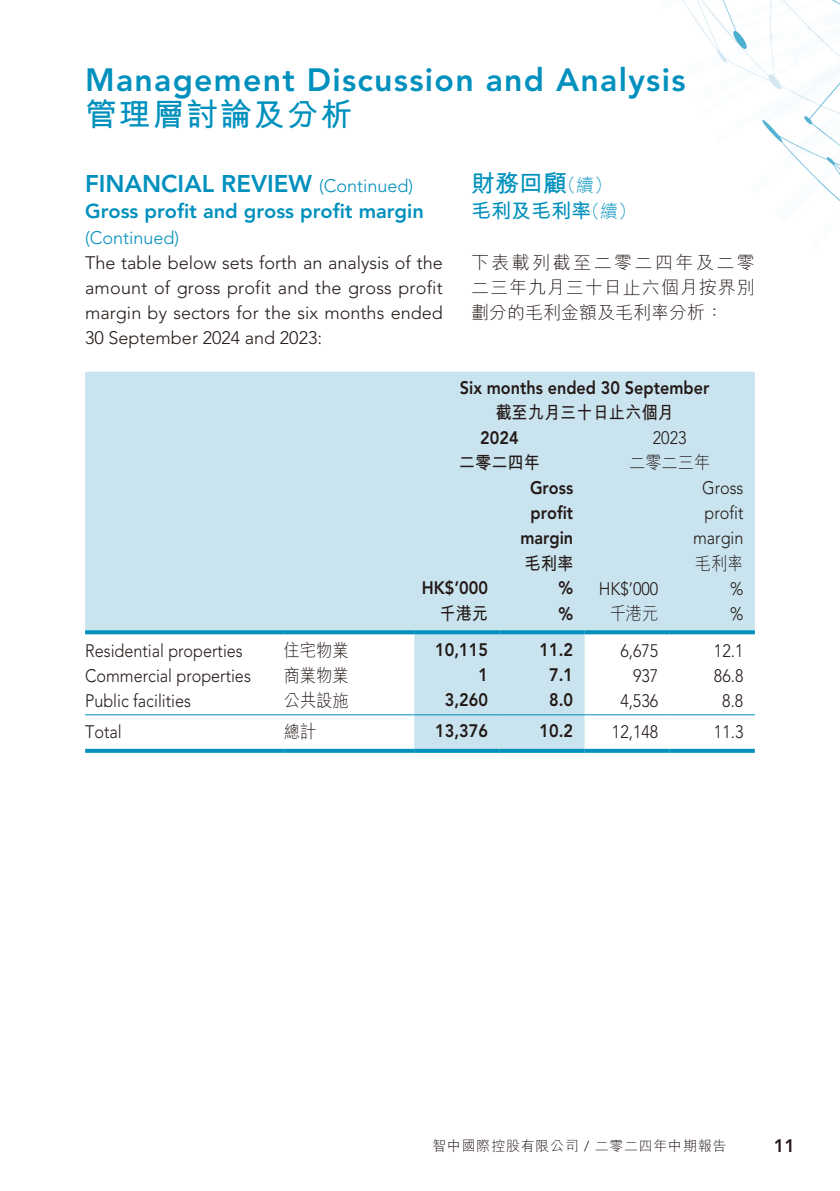
<style>
.page{position:relative;width:840px;height:1191px;background:#fff}
.page>*{position:absolute;margin:0;border:0;box-sizing:border-box;transform-origin:0 0}
.t1{font:800 32px "Avenir LT Std";letter-spacing:.04em;color:#0090bd}
.t2{font:700 32px "M Hei HK";letter-spacing:.05em;color:#0090bd}
.t3{font:800 24px "Avenir LT Std";color:#0090bd}
.t4{font:700 24px "M Hei HK";color:#0090bd}
.t5{font:800 20px "Avenir LT Std";color:#0090bd}
.t6{font:700 20px "M Hei HK";color:#0090bd}
.t7{font:300 18px/25px "Avenir LT Std";color:#231916;text-align:justify}
.t8{font:300 18px/25px "Avenir LT Std";color:#231916;text-align:right;scale:.9 1}
.t9{font:800 18px/25px "Avenir LT Std";color:#231916;text-align:center;scale:.9 1}
.t10{font:300 18px/25px "M Hei HK";color:#231916;text-align:justify}
.t11{font:300 18px "M Hei HK";color:#231916;scale:.9 1}
.t12{font:700 18px "M Hei HK";color:#231916;scale:.9 1}
.t13{font:300 18px "Avenir LT Std";color:#0090bd}
.t14{font:800 18px "Avenir LT Std";color:#231916}
.t15{font:300 14px "M Hei HK";letter-spacing:.05em;color:#231916}
.s1{font-weight:300;font-size:18px}
.s2{font-family:"Avenir LT Std"}
</style>
<div class="page">
<svg style="left:85px;top:372px;width:669px;height:377px;fill:#c9e3ef"></svg>
<svg style="left:85px;top:630px;width:198px;height:4px"></svg>
<svg style="left:283px;top:630px;width:131px;height:4px"></svg>
<svg style="left:414px;top:630px;width:85px;height:4px"></svg>
<svg style="left:499px;top:630px;width:85px;height:4px"></svg>
<svg style="left:584px;top:630px;width:85px;height:4px"></svg>
<svg style="left:669px;top:630px;width:85px;height:4px"></svg>
<hr style="left:85px;top:714px;width:198px;height:1px;background:#0090bd">
<hr style="left:283px;top:714px;width:131px;height:1px;background:#0090bd">
<hr style="left:414px;top:714px;width:85px;height:1px;background:#0090bd">
<hr style="left:499px;top:714px;width:85px;height:1px;background:#0090bd">
<hr style="left:584px;top:714px;width:85px;height:1px;background:#0090bd">
<hr style="left:669px;top:714px;width:85px;height:1px;background:#0090bd">
<svg style="left:85px;top:749px;width:198px;height:4px"></svg>
<svg style="left:283px;top:749px;width:131px;height:4px"></svg>
<svg style="left:414px;top:749px;width:85px;height:4px"></svg>
<svg style="left:499px;top:749px;width:85px;height:4px"></svg>
<svg style="left:584px;top:749px;width:85px;height:4px"></svg>
<svg style="left:669px;top:749px;width:85px;height:4px"></svg>
<h1 class="t1" style="left:85px;top:61px;width:601px">Management Discussion and Analysis</h1>
<h1 class="t2" style="left:85px;top:91px;width:269px">管理層討論及分析</h1>
<h2 class="t3" style="left:85px;top:169px;width:329px">FINANCIAL REVIEW <span class="s1">(Continued)</span></h2>
<p class="t5" style="left:85px;top:199px;width:340px">Gross profit and gross profit margin</p>
<p class="t13" style="left:85px;top:227px;width:96px">(Continued)</p>
<p class="t7" style="left:85px;top:251px;width:359px">The table below sets forth an analysis of the amount of gross profit and the gross profit margin by sectors for the six months ended 30 September 2024 and 2023:</p>
<h2 class="t4" style="left:471px;top:165px;width:142px">財務回顧<span class="s1">（續）</span></h2>
<p class="t6" style="left:471px;top:196px;width:166px">毛利及毛利率<span class="s1">（續）</span></p>
<p class="t10" style="left:471px;top:250px;width:285px">下表載列截至二零二四年及二零二三年九月三十日止六個月按界別劃分的毛利金額及毛利率分析：</p>
<p class="t9" style="left:459px;top:375px;width:278px">Six months ended 30 September</p>
<p class="t12" style="left:495px;top:400px;width:200px">截至九月三十日止六個月</p>
<p class="t9" style="left:480px;top:425px;width:44px">2024</p>
<p class="t8" style="left:652px;top:426px;width:39px">2023</p>
<p class="t12" style="left:458px;top:450px;width:92px">二零二四年</p>
<p class="t11" style="left:628px;top:453px;width:91px">二零二三年</p>
<p class="t9" style="left:520px;top:475px;width:60px">Gross profit margin</p>
<p class="t8" style="left:692px;top:476px;width:57px">Gross profit margin</p>
<p class="t12" style="left:524px;top:550px;width:55px">毛利率</p>
<p class="t11" style="left:694px;top:553px;width:55px">毛利率</p>
<p class="t9" style="left:421px;top:575px;width:75px">HK$’000</p>
<p class="t9" style="left:558px;top:575px;width:18px">%</p>
<p class="t8" style="left:598px;top:576px;width:68px">HK$’000</p>
<p class="t8" style="left:729px;top:576px;width:16px">%</p>
<p class="t12" style="left:439px;top:600px;width:56px">千港元</p>
<p class="t9" style="left:558px;top:601px;width:18px">%</p>
<p class="t11" style="left:609px;top:603px;width:55px">千港元</p>
<p class="t8" style="left:729px;top:601px;width:16px">%</p>
<p class="t8" style="left:85px;top:638px;width:177px">Residential properties</p>
<p class="t11" style="left:283px;top:641px;width:73px">住宅物業</p>
<p class="t9" style="left:435px;top:637px;width:60px">10,115</p>
<p class="t9" style="left:539px;top:637px;width:39px">11.2</p>
<p class="t8" style="left:620px;top:638px;width:44px">6,675</p>
<p class="t8" style="left:713px;top:638px;width:34px">12.1</p>
<p class="t8" style="left:85px;top:663px;width:186px">Commercial properties</p>
<p class="t11" style="left:283px;top:666px;width:74px">商業物業</p>
<p class="t9" style="left:478px;top:662px;width:12px">1</p>
<p class="t9" style="left:549px;top:662px;width:28px">7.1</p>
<p class="t8" style="left:632px;top:663px;width:30px">937</p>
<p class="t8" style="left:713px;top:663px;width:34px">86.8</p>
<p class="t8" style="left:85px;top:688px;width:119px">Public facilities</p>
<p class="t11" style="left:283px;top:691px;width:73px">公共設施</p>
<p class="t9" style="left:444px;top:687px;width:49px">3,260</p>
<p class="t9" style="left:549px;top:687px;width:28px">8.0</p>
<p class="t8" style="left:620px;top:688px;width:44px">4,536</p>
<p class="t8" style="left:722px;top:688px;width:25px">8.8</p>
<p class="t8" style="left:85px;top:719px;width:42px">Total</p>
<p class="t11" style="left:283px;top:722px;width:37px">總計</p>
<p class="t9" style="left:435px;top:718px;width:60px">13,376</p>
<p class="t9" style="left:539px;top:718px;width:39px">10.2</p>
<p class="t8" style="left:611px;top:719px;width:53px">12,148</p>
<p class="t8" style="left:713px;top:719px;width:34px">11.3</p>
<p class="t15" style="left:432px;top:1138px;width:295px">智中國際控股有限公司 <span class="s2">/</span> 二零二四年中期報告</p>
<p class="t14" style="left:773px;top:1135px;width:23px">11</p>
</div>
